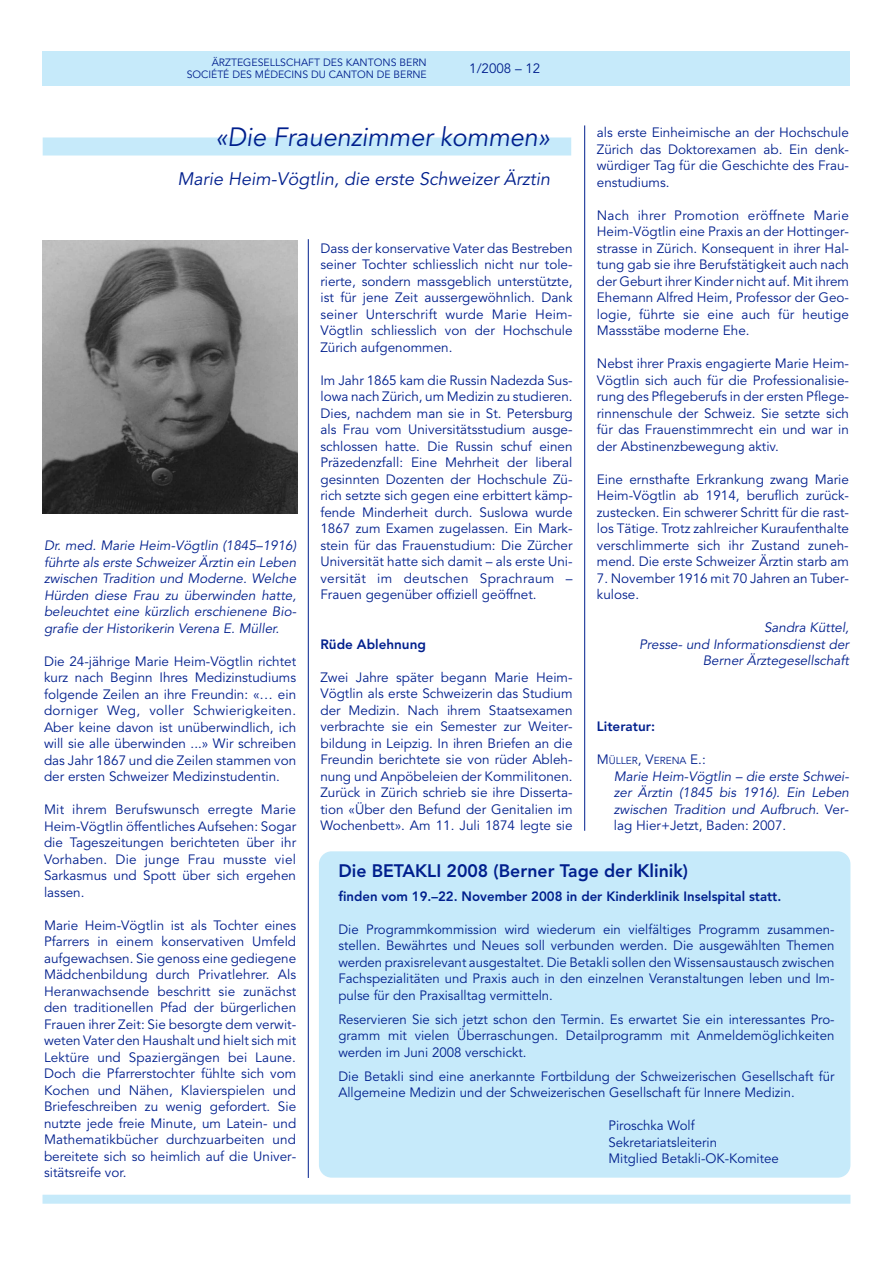
<style>
.page{position:relative;width:893px;height:1263px;background:#fff}
.page>*{position:absolute;margin:0;border:0;box-sizing:border-box;transform-origin:0 0}
.t1{font:italic 26.25px "Avenir";color:#001f8d;scale:.96 1}
.t2{font:italic 18px "Avenir";color:#001f8d}
.t3{font:800 18px "Avenir";color:#001f8d}
.t4{font:13.5px/16.5px "Avenir";color:#001f8d;text-align:justify}
.t5{font:italic 13.5px/16.5px "Avenir";color:#001f8d;text-align:justify}
.t6{font:800 13.5px "Avenir";color:#001f8d}
.t7{font:10.5px/12px "Avenir";color:#001f8d;text-align:right}
.t8{font:10.2px "Avenir";color:#001f8d}
.s1{font-size:13.5px}
.s2{font-style:normal}
</style>
<div class="page">
<div style="left:43px;top:1195px;width:807px;height:9px;background:#c6eafa"></div>
<div style="left:43px;top:51px;width:807px;height:34px;background:#c6eafa"></div>
<hr style="left:308px;top:239px;width:1px;height:939px;background:#001f8d">
<hr style="left:584px;top:125px;width:1px;height:706px;background:#001f8d">
<div style="left:43px;top:137px;width:528px;height:18px;background:#c6eafa"></div>
<img style="left:43px;top:241px;width:255px;height:272px">
<div style="left:319px;top:851px;width:531px;height:327px;background:#c6eafa;border-radius:13px"></div>
<p class="t7" style="left:187px;top:57px;width:242px">ÄRZTEGESELLSCHAFT DES KANTONS BERN<br>SOCIÉTÉ DES MÉDECINS DU CANTON DE BERNE</p>
<p class="t4" style="left:469px;top:61px;width:73px">1/2008 – 12</p>
<h1 class="t1" style="left:215px;top:126px;width:350px">«Die Frauenzimmer kommen»</h1>
<h2 class="t2" style="left:177px;top:171px;width:374px">Marie Heim-Vögtlin, die erste Schweizer Ärztin</h2>
<p class="t4" style="left:597px;top:125px;width:254px">als erste Einheimische an der Hochschule Zürich das Doktorexamen ab. Ein denk&shy;würdiger Tag für die Geschichte des Frau&shy;enstudiums.</p>
<p class="t4" style="left:597px;top:208px;width:254px">Nach ihrer Promotion eröffnete Marie Heim-Vögtlin eine Praxis an der Hottinger&shy;strasse in Zürich. Konsequent in ihrer Hal&shy;tung gab sie ihre Berufstätigkeit auch nach der Geburt ihrer Kinder nicht auf. Mit ihrem Ehemann Alfred Heim, Professor der Geo&shy;logie, führte sie eine auch für heutige Massstäbe moderne Ehe.</p>
<p class="t4" style="left:597px;top:356px;width:254px">Nebst ihrer Praxis engagierte Marie Heim-Vögtlin sich auch für die Professionalisie&shy;rung des Pflegeberufs in der ersten Pflege&shy;rinnenschule der Schweiz. Sie setzte sich für das Frauenstimmrecht ein und war in der Abstinenzbewegung aktiv.</p>
<p class="t4" style="left:597px;top:472px;width:254px">Eine ernsthafte Erkrankung zwang Marie Heim-Vögtlin ab 1914, beruflich zurück&shy;zustecken. Ein schwerer Schritt für die rast&shy;los Tätige. Trotz zahlreicher Kuraufenthalte verschlimmerte sich ihr Zustand zuneh&shy;mend. Die erste Schweizer Ärztin starb am</p>
<p class="t4" style="left:597px;top:571px;width:254px">7. November 1916 mit 70 Jahren an Tuber&shy;kulose.</p>
<p class="t5" style="left:639px;top:620px;width:211px;text-align:right">Sandra Küttel,<br>Presse- und Informationsdienst der<br>Berner Ärztegesellschaft</p>
<p class="t4" style="left:320px;top:241px;width:254px">Dass der konservative Vater das Bestreben seiner Tochter schliesslich nicht nur tole&shy;rierte, sondern massgeblich unterstützte, ist für jene Zeit aussergewöhnlich. Dank seiner Unterschrift wurde Marie Heim-Vögtlin schliesslich von der Hochschule Zürich aufgenommen.</p>
<p class="t4" style="left:320px;top:373px;width:254px">Im Jahr 1865 kam die Russin Nadezda Sus&shy;lowa nach Zürich, um Medizin zu studieren.<br>Dies, nachdem man sie in St. Petersburg als Frau vom Universitätsstudium ausge&shy;schlossen hatte. Die Russin schuf einen Präzedenzfall: Eine Mehrheit der liberal gesinnten Dozenten der Hochschule Zü&shy;rich setzte sich gegen eine erbittert kämp&shy;fende Minderheit durch. Suslowa wurde 1867 zum Examen zugelassen. Ein Mark&shy;stein für das Frauenstudium: Die Zürcher Universität hatte sich damit – als erste Uni&shy;versität im deutschen Sprachraum – Frauen gegenüber offiziell geöffnet.</p>
<p class="t6" style="left:320px;top:639px;width:107px">Rüde Ablehnung</p>
<p class="t4" style="left:320px;top:670px;width:254px">Zwei Jahre später begann Marie Heim-Vögtlin als erste Schweizerin das Studium der Medizin. Nach ihrem Staatsexamen verbrachte sie ein Semester zur Weiter&shy;bildung in Leipzig. In ihren Briefen an die Freundin berichtete sie von rüder Ableh&shy;nung und Anpöbeleien der Kommilitonen.<br>Zurück in Zürich schrieb sie ihre Disserta&shy;tion «Über den Befund der Genitalien im Wochenbett». Am 11. Juli 1874 legte sie</p>
<p class="t5" style="left:44px;top:538px;width:254px">Dr. med. Marie Heim-Vögtlin (1845–1916) führte als erste Schweizer Ärztin ein Leben zwischen Tradition und Moderne. Welche Hürden diese Frau zu überwinden hatte, beleuchtet eine kürzlich erschienene Bio&shy;grafie der Historikerin Verena E. Müller.</p>
<p class="t4" style="left:44px;top:654px;width:254px">Die 24-jährige Marie Heim-Vögtlin richtet kurz nach Beginn Ihres Medizinstudiums folgende Zeilen an ihre Freundin: «… ein dorniger Weg, voller Schwierigkeiten.<br>Aber keine davon ist unüberwindlich, ich will sie alle überwinden ...» Wir schreiben das Jahr 1867 und die Zeilen stammen von der ersten Schweizer Medizinstudentin.</p>
<p class="t4" style="left:44px;top:802px;width:254px">Mit ihrem Berufswunsch erregte Marie Heim-Vögtlin öffentliches Aufsehen: Sogar die Tageszeitungen berichteten über ihr Vorhaben. Die junge Frau musste viel Sarkasmus und Spott über sich ergehen lassen.</p>
<p class="t4" style="left:44px;top:918px;width:254px">Marie Heim-Vögtlin ist als Tochter eines Pfarrers in einem konservativen Umfeld aufgewachsen. Sie genoss eine gediegene Mädchenbildung durch Privatlehrer. Als Heranwachsende beschritt sie zunächst den traditionellen Pfad der bürgerlichen Frauen ihrer Zeit: Sie besorgte dem verwit&shy;weten Vater den Haushalt und hielt sich mit Lektüre und Spaziergängen bei Laune.<br>Doch die Pfarrerstochter fühlte sich vom Kochen und Nähen, Klavierspielen und Briefeschreiben zu wenig gefordert. Sie nutzte jede freie Minute, um Latein- und Mathematikbücher durchzuarbeiten und bereitete sich so heimlich auf die Univer&shy;sitätsreife vor.</p>
<p class="t6" style="left:597px;top:721px;width:60px">Literatur:</p>
<p class="t8" style="left:597px;top:756px;width:110px"><span class="s1">M</span>ÜLLER<span class="s1">, V</span>ERENA <span class="s1">E.:</span></p>
<p class="t5" style="left:614px;top:769px;width:237px">Marie Heim-Vögtlin – die erste Schwei&shy;zer Ärztin (1845 bis 1916). Ein Leben zwischen Tradition und Aufbruch. <span class="s2">Ver&shy;lag Hier+Jetzt, Baden: 2007.</span></p>
<h2 class="t3" style="left:338px;top:863px;width:351px">Die BETAKLI 2008 (Berner Tage der Klinik)</h2>
<p class="t6" style="left:338px;top:890px;width:444px">finden vom 19.–22. November 2008 in der Kinderklinik Inselspital statt.</p>
<p class="t4" style="left:338px;top:922px;width:498px">Die Programmkommission wird wiederum ein vielfältiges Programm zusammen&shy;stellen. Bewährtes und Neues soll verbunden werden. Die ausgewählten Themen werden praxisrelevant ausgestaltet. Die Betakli sollen den Wissensaustausch zwischen Fachspezialitäten und Praxis auch in den einzelnen Veranstaltungen leben und Im&shy;pulse für den Praxisalltag vermitteln.</p>
<p class="t4" style="left:338px;top:1012px;width:498px">Reservieren Sie sich jetzt schon den Termin. Es erwartet Sie ein interessantes Pro&shy;gramm mit vielen Überraschungen. Detailprogramm mit Anmeldemöglichkeiten werden im Juni 2008 verschickt.</p>
<p class="t4" style="left:338px;top:1069px;width:498px">Die Betakli sind eine anerkannte Fortbildung der Schweizerischen Gesellschaft für<br>Allgemeine Medizin und der Schweizerischen Gesellschaft für Innere Medizin.</p>
<p class="t4" style="left:608px;top:1118px;width:172px;text-align:left">Piroschka Wolf<br>Sekretariatsleiterin<br>Mitglied Betakli-OK-Komitee</p>
</div>
